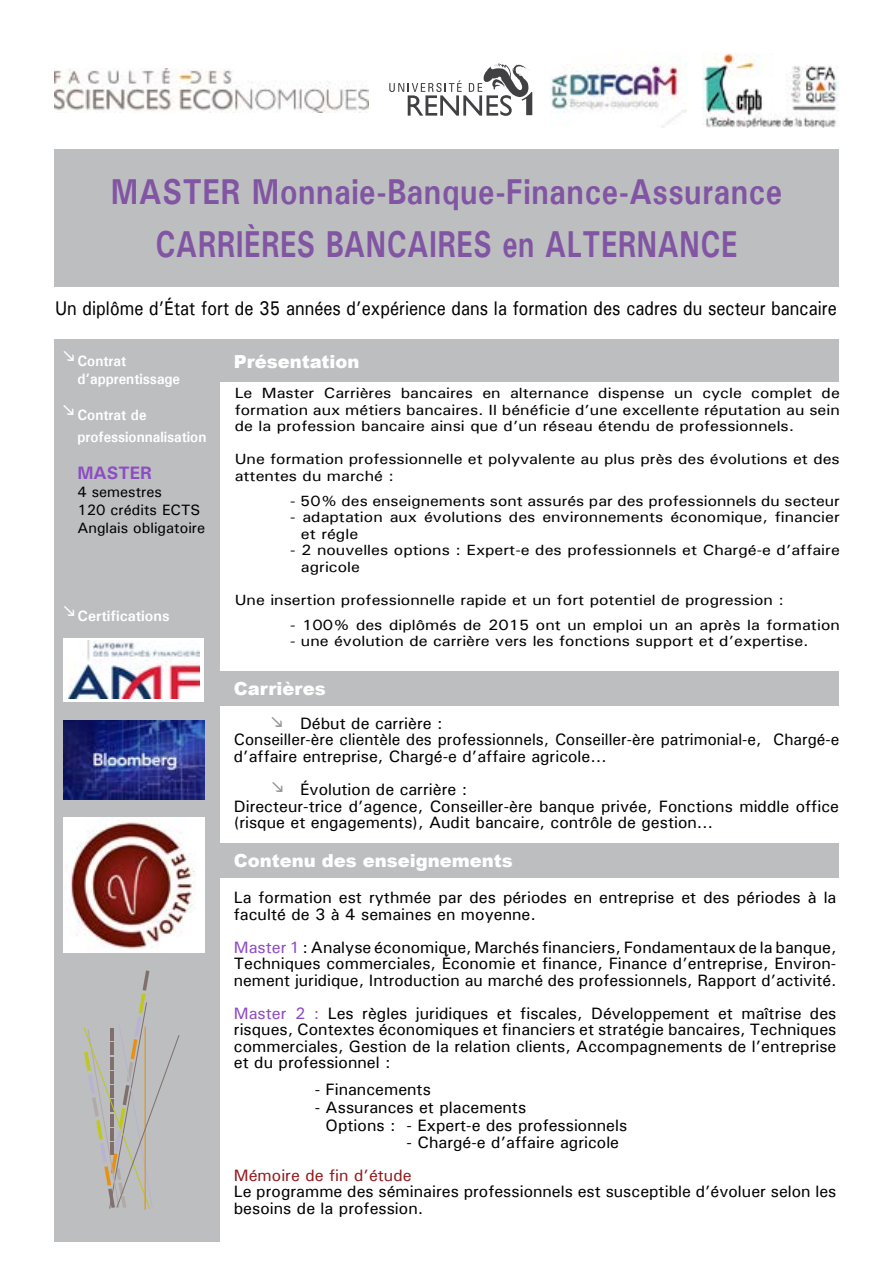
<style>
.page{position:relative;width:893px;height:1263px;background:#fff}
.page>*{position:absolute;margin:0;border:0;box-sizing:border-box;transform-origin:0 0}
.t1{font:700 37.5px "Univers";letter-spacing:.02em;color:#8155a3;scale:.76 1}
.t2{font:700 36px "Univers";letter-spacing:.02em;color:#8155a3;scale:.85 1}
.t3{font:500 19.8px "Univers";color:#000;scale:.85 1}
.t4{font:900 18px "Arial";color:#fff}
.t5{font:700 18px "Univers";color:#8d4bc4}
.t6{font:500 16.5px/16.5px "Univers";color:#000}
.t7{font:500 16.5px "Univers";color:#931a1e}
.t8{font:700 15px/18px "Univers";color:#fff;scale:.94 1}
.t9{font:500 15px/18px "Univers";color:#000}
.t10{font:700 15px "Univers";color:#fff}
.t11{font:500 14.85px/16.5px "Univers";color:#000;scale:1.11 1}
.s1{color:#8d4bc4}
</style>
<div class="page">
<div style="left:54px;top:339px;width:166px;height:903px;background:#bcbec0"></div>
<div style="left:209px;top:339px;width:630px;height:43px;background:#bcbec0"></div>
<div style="left:209px;top:672px;width:630px;height:34px;background:#bcbec0"></div>
<div style="left:208px;top:844px;width:631px;height:34px;background:#bcbec0"></div>
<img style="left:54px;top:69px;width:314px;height:43px">
<svg style="left:389px;top:63px;width:143px;height:53px"></svg>
<img style="left:702px;top:54px;width:137px;height:73px">
<img style="left:551px;top:57px;width:136px;height:71px">
<div style="left:54px;top:149px;width:785px;height:137px;background:#bcbec0"></div>
<img style="left:64px;top:720px;width:140px;height:79px">
<img style="left:64px;top:817px;width:140px;height:135px">
<div style="left:64px;top:638px;width:140px;height:64px;background:#fff"></div>
<img style="left:68px;top:641px;width:132px;height:58px">
<svg style="left:83px;top:970px;width:97px;height:240px"></svg>
<h2 class="t2" style="left:111px;top:168px;width:791px">MASTER Monnaie-Banque-Finance-Assurance</h2>
<h1 class="t1" style="left:156px;top:220px;width:767px">CARRIÈRES BANCAIRES en ALTERNANCE</h1>
<p class="t3" style="left:55px;top:296px;width:921px">Un diplôme d’État fort de 35 années d’expérience dans la formation des cadres du secteur bancaire</p>
<p class="t8" style="left:77px;top:352px;width:111px">Contrat d’apprentissage</p>
<p class="t8" style="left:77px;top:404px;width:139px;line-height:21.6px">Contrat de professionnalisation</p>
<p class="t5" style="left:77px;top:461px;width:76px">MASTER</p>
<p class="t9" style="left:77px;top:482px;width:129px">4 semestres<br>120 crédits ECTS<br>Anglais obligatoire</p>
<p class="t4" style="left:234px;top:349px;width:127px">Présentation</p>
<p class="t11" style="left:235px;top:385px;width:547px;text-align:justify">Le Master Carrières bancaires en alternance dispense un cycle complet de formation aux métiers bancaires. Il bénéficie d’une excellente réputation au sein de la profession bancaire ainsi que d’un réseau étendu de professionnels.</p>
<p class="t11" style="left:235px;top:451px;width:547px">Une formation professionnelle et polyvalente au plus près des évolutions et des attentes du marché :</p>
<p class="t11" style="left:290px;top:492px;width:497px">- 50% des enseignements sont assurés par des professionnels du secteur</p>
<p class="t11" style="left:301px;top:509px;width:487px;text-indent:-11px">- adaptation aux évolutions des environnements économique, financier et régle</p>
<p class="t11" style="left:301px;top:542px;width:487px;text-indent:-11px">- 2 nouvelles options : Expert-e des professionnels et Chargé-e d’affaire agricole</p>
<p class="t11" style="left:235px;top:591px;width:496px">Une insertion professionnelle rapide et un fort potentiel de progression :</p>
<p class="t11" style="left:290px;top:616px;width:497px">- 100% des diplômés de 2015 ont un emploi un an après la formation</p>
<p class="t11" style="left:290px;top:633px;width:469px">- une évolution de carrière vers les fonctions support et d’expertise.</p>
<p class="t10" style="left:78px;top:606px;width:93px">Certifications</p>
<p class="t4" style="left:234px;top:676px;width:94px">Carrières</p>
<p class="t6" style="left:234px;top:715px;width:607px;text-indent:66px">Début de carrière :<br>Conseiller-ère clientèle des professionnels, Conseiller-ère patrimonial-e, Chargé-e d’affaire entreprise, Chargé-e d’affaire agricole…</p>
<p class="t6" style="left:234px;top:781px;width:607px;text-indent:66px">Évolution de carrière :<br>Directeur-trice d’agence, Conseiller-ère banque privée, Fonctions middle office (risque et engagements), Audit bancaire, contrôle de gestion…</p>
<p class="t4" style="left:234px;top:848px;width:281px">Contenu des enseignements</p>
<p class="t6" style="left:234px;top:889px;width:604px">La formation est rythmée par des périodes en entreprise et des périodes à la faculté de 3 à 4 semaines en moyenne.</p>
<p class="t6" style="left:234px;top:938px;width:604px;text-align:justify"><span class="s1">Master 1</span> : Analyse économique, Marchés financiers, Fondamentaux de la banque, Techniques commerciales, Économie et finance, Finance d’entreprise, Environ&shy;nement juridique, Introduction au marché des professionnels, Rapport d’activité.</p>
<p class="t6" style="left:234px;top:1004px;width:604px;text-align:justify"><span class="s1">Master 2 :</span> Les règles juridiques et fiscales, Développement et maîtrise des risques, Contextes économiques et financiers et stratégie bancaires, Techniques commerciales, Gestion de la relation clients, Accompagnements de l’entreprise et du professionnel :</p>
<p class="t6" style="left:315px;top:1081px;width:118px">- Financements</p>
<p class="t6" style="left:326px;top:1098px;width:303px;line-height:18px;text-indent:-11px">- Assurances et placements<br>Options : - Expert-e des professionnels</p>
<p class="t6" style="left:407px;top:1133px;width:214px">- Chargé-e d’affaire agricole</p>
<p class="t7" style="left:234px;top:1165px;width:179px">Mémoire de fin d’étude</p>
<p class="t6" style="left:234px;top:1183px;width:604px">Le programme des séminaires professionnels est susceptible d’évoluer selon les besoins de la profession.</p>
</div>
